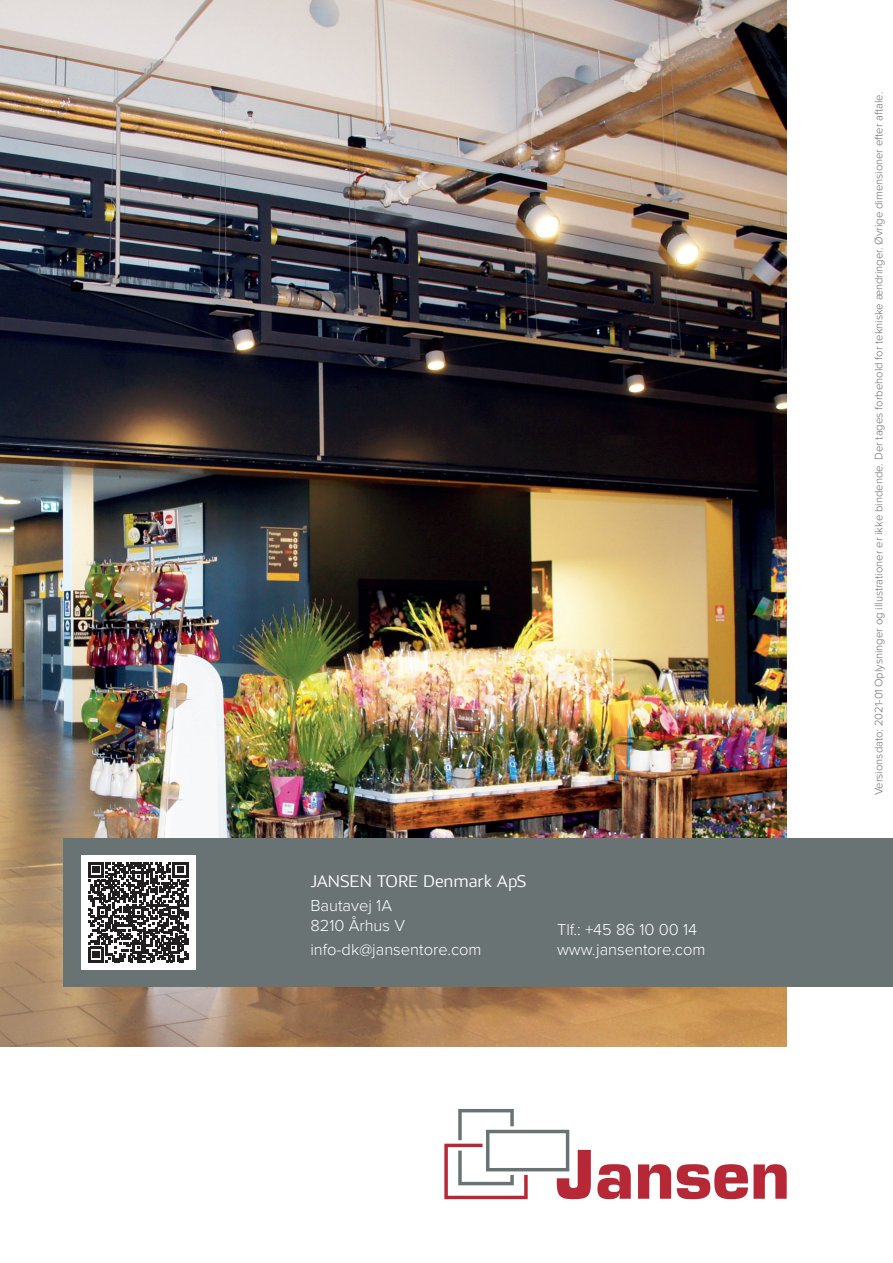
<style>
.page{position:relative;width:893px;height:1263px;background:#fff}
.page>*{position:absolute;margin:0;border:0;box-sizing:border-box;transform-origin:0 0}
.t1{font:300 16.5px "Proxima Nova";color:#fff}
.t2{font:300 16.5px "Kandin";color:#fff}
.t3{font:300 11.25px "Proxima Nova";color:#6c6d70}
</style>
<div class="page">
<img style="left:0;top:0;width:787px;height:1046px">
<div style="left:64px;top:838px;width:829px;height:148px;background:#697374"></div>
<svg style="left:444px;top:1109px;width:343px;height:90px"></svg>
<div style="left:81px;top:855px;width:115px;height:114px;background:#fff"></div>
<svg style="left:88px;top:862px;width:100px;height:100px"></svg>
<p class="t2" style="left:310px;top:870px;width:218px">JANSEN TORE Denmark ApS</p>
<p class="t1" style="left:310px;top:893px;width:83px">Bautavej 1A</p>
<p class="t1" style="left:310px;top:913px;width:96px">8210 Århus V</p>
<p class="t1" style="left:310px;top:937px;width:173px">info-dk@jansentore.com</p>
<p class="t1" style="left:557px;top:917px;width:142px">Tlf.: +45 86 10 00 14</p>
<p class="t1" style="left:557px;top:937px;width:150px">www.jansentore.com</p>
<p class="t3" style="left:870px;top:795px;width:705px;rotate:-90deg">Versionsdato: 2021-01 Oplysninger og illustrationer er ikke bindende. Der tages forbehold for tekniske ændringer. Øvrige dimensioner efter aftale.</p>
</div>
